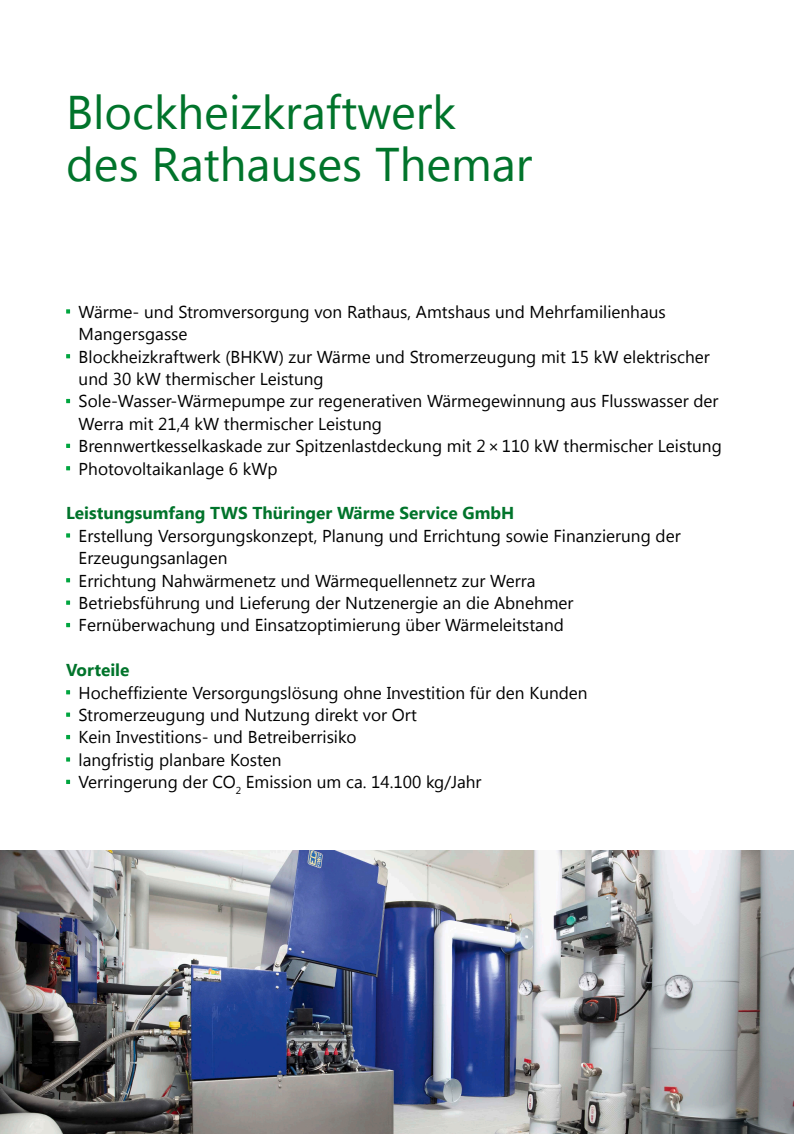
<style>
.page{position:relative;width:794px;height:1134px;background:#fff}
.page>*{position:absolute;margin:0;border:0;box-sizing:border-box;transform-origin:0 0}
.t1{font:47.2px/51.9px "Segoe UI";color:#00742b}
.t2{font:17.2px/22.4px "Segoe UI";color:#000}
.t3{font:700 17.2px "Segoe UI";color:#00742b}
</style>
<div class="page">
<svg style="left:66px;top:309px;width:4px;height:5px"></svg>
<svg style="left:66px;top:354px;width:4px;height:4px"></svg>
<svg style="left:66px;top:399px;width:4px;height:4px"></svg>
<svg style="left:66px;top:444px;width:4px;height:4px"></svg>
<svg style="left:66px;top:466px;width:4px;height:4px"></svg>
<svg style="left:66px;top:533px;width:4px;height:5px"></svg>
<svg style="left:66px;top:578px;width:4px;height:4px"></svg>
<svg style="left:66px;top:600px;width:4px;height:5px"></svg>
<svg style="left:66px;top:623px;width:4px;height:4px"></svg>
<svg style="left:66px;top:690px;width:4px;height:4px"></svg>
<svg style="left:66px;top:712px;width:4px;height:5px"></svg>
<svg style="left:66px;top:735px;width:4px;height:4px"></svg>
<svg style="left:66px;top:757px;width:4px;height:5px"></svg>
<svg style="left:66px;top:780px;width:4px;height:4px"></svg>
<img style="left:0;top:850px;width:794px;height:284px">
<h1 class="t1" style="left:66px;top:84px;width:468px">Blockheizkraftwerk des Rathauses Themar</h1>
<p class="t2" style="left:79px;top:300px;width:644px">Wärme- und Stromversorgung von Rathaus, Amtshaus und Mehrfamilienhaus Mangersgasse<br>Blockheizkraftwerk (BHKW) zur Wärme und Stromerzeugung mit 15 kW elektrischer und 30 kW thermischer Leistung<br>Sole-Wasser-Wärmepumpe zur regenerativen Wärmegewinnung aus Flusswasser der Werra mit 21,4 kW thermischer Leistung<br>Brennwertkesselkaskade zur Spitzenlastdeckung mit 2×110 kW thermischer Leistung Photovoltaikanlage 6 kWp</p>
<p class="t3" style="left:66px;top:501px;width:450px">Leistungsumfang TWS Thüringer Wärme Service GmbH</p>
<p class="t2" style="left:79px;top:524px;width:603px">Erstellung Versorgungskonzept, Planung und Errichtung sowie Finanzierung der Erzeugungsanlagen<br>Errichtung Nahwärmenetz und Wärmequellennetz zur Werra<br>Betriebsführung und Lieferung der Nutzenergie an die Abnehmer Fernüberwachung und Einsatzoptimierung über Wärmeleitstand</p>
<p class="t3" style="left:66px;top:658px;width:65px">Vorteile</p>
<p class="t2" style="left:79px;top:681px;width:510px">Hocheffiziente Versorgungslösung ohne Investition für den Kunden Stromerzeugung und Nutzung direkt vor Ort<br>Kein Investitions- und Betreiberrisiko<br>langfristig planbare Kosten<br>Verringerung der CO<sub>2</sub> Emission um ca. 14.100 kg/Jahr</p>
</div>
